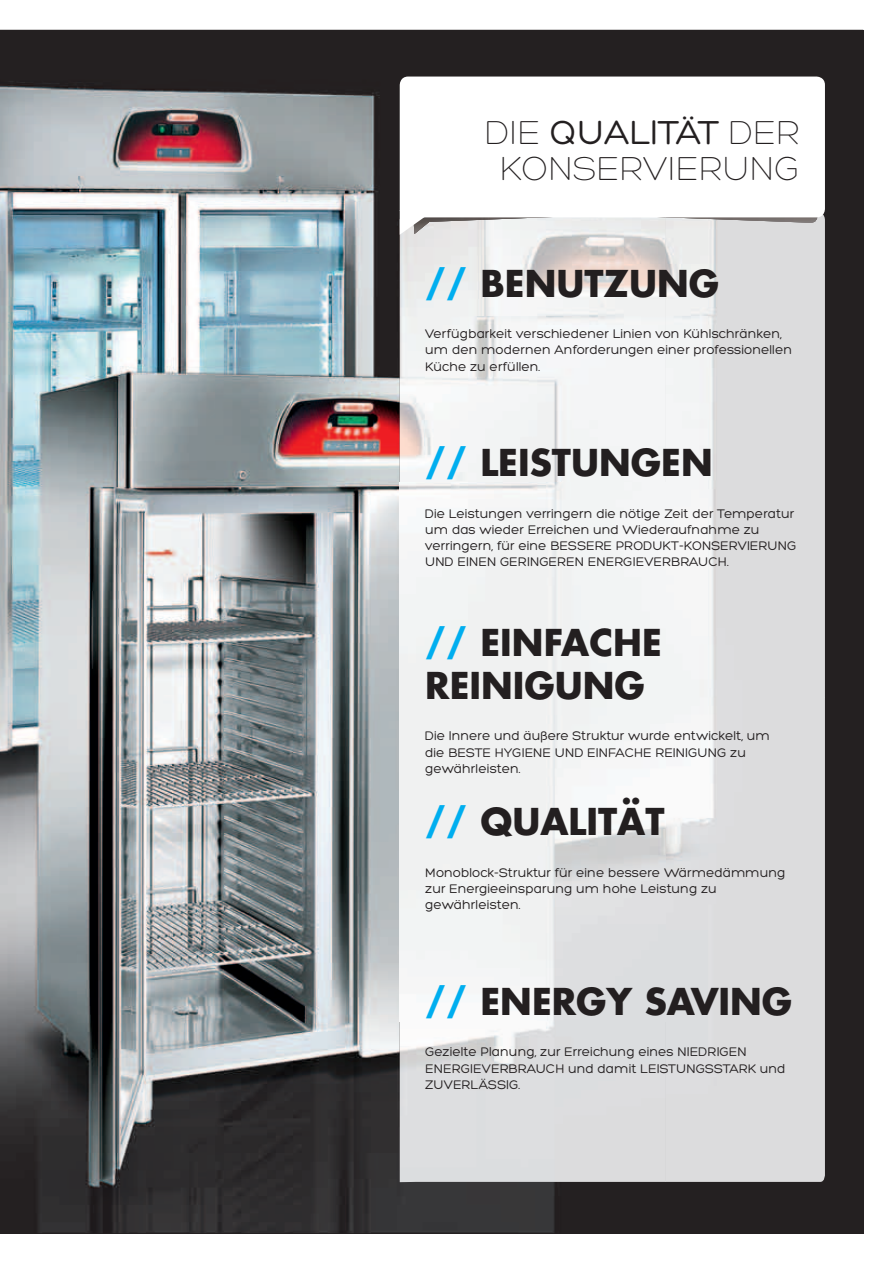
<style>
.page{position:relative;width:893px;height:1263px;background:#fff}
.page>*{position:absolute;margin:0;border:0;box-sizing:border-box;transform-origin:0 0}
.t1{font:700 36px "Futura";color:#231f20}
.t2{font:300 36px/36px "Hero";color:#231f20;text-align:center}
.t3{font:13.5px/16.2px "Hero";color:#231f20}
.s1{font-weight:400}
.s2{color:#00aeef}
</style>
<div class="page">
<img style="left:0;top:30px;width:863px;height:1203px">
<img style="left:400px;top:213px;width:425px;height:969px">
<img style="left:425px;top:217px;width:392px;height:17px">
<div style="left:400px;top:77px;width:425px;height:140px;background:#fff;border-radius:9px"></div>
<svg style="left:400px;top:211px;width:25px;height:24px"></svg>
<h1 class="t2" style="left:486px;top:115px;width:315px">DIE <span class="s1">QUAlITÄT</span> DER<br>KONSERVIERUNG</h1>
<h1 class="t1" style="left:425px;top:258px;width:295px"><span class="s2">//</span> BENUTZUNG</h1>
<p class="t3" style="left:425px;top:326px;width:368px">Verfügbarkeit verschiedener linien von Kühlschränken, um den modernen Anforderungen einer professionellen<br>Küche zu erfüllen.</p>
<h1 class="t1" style="left:425px;top:438px;width:289px"><span class="s2">//</span> LEISTUNGEN</h1>
<p class="t3" style="left:425px;top:505px;width:373px">Die leistungen verringern die nötige Zeit der Temperatur um das wieder Erreichen und Wiederaufnahme zu verringern, für eine BESSERE PRoDUKT-KoNSERVIERUNG UND EINEN GERINGEREN ENERGIEVERBRAUCH.</p>
<h1 class="t1" style="left:425px;top:617px;width:238px"><span class="s2">//</span> EINFACHE</h1>
<h1 class="t1" style="left:425px;top:660px;width:221px">REINIGUNG</h1>
<p class="t3" style="left:425px;top:728px;width:346px">Die Innere und äußere Struktur wurde entwickelt, um die BESTE HYGIENE UND EINFACHE REINIGUNG zu gewährleisten.</p>
<h1 class="t1" style="left:425px;top:797px;width:241px"><span class="s2">//</span> QUALITÄT</h1>
<p class="t3" style="left:425px;top:864px;width:362px">Monoblock-Struktur für eine bessere Wärmedämmung zur Energieeinsparung um hohe leistung zu gewährleisten.</p>
<h1 class="t1" style="left:425px;top:976px;width:368px"><span class="s2">//</span> ENERGY SAVING</h1>
<p class="t3" style="left:425px;top:1044px;width:362px">Gezielte Planung, zur Erreichung eines NIEDRIGEN<br>ENERGIEVERBRAUCH und damit lEISTUNGSSTARK und<br>ZUVERlÄSSIG.</p>
</div>
